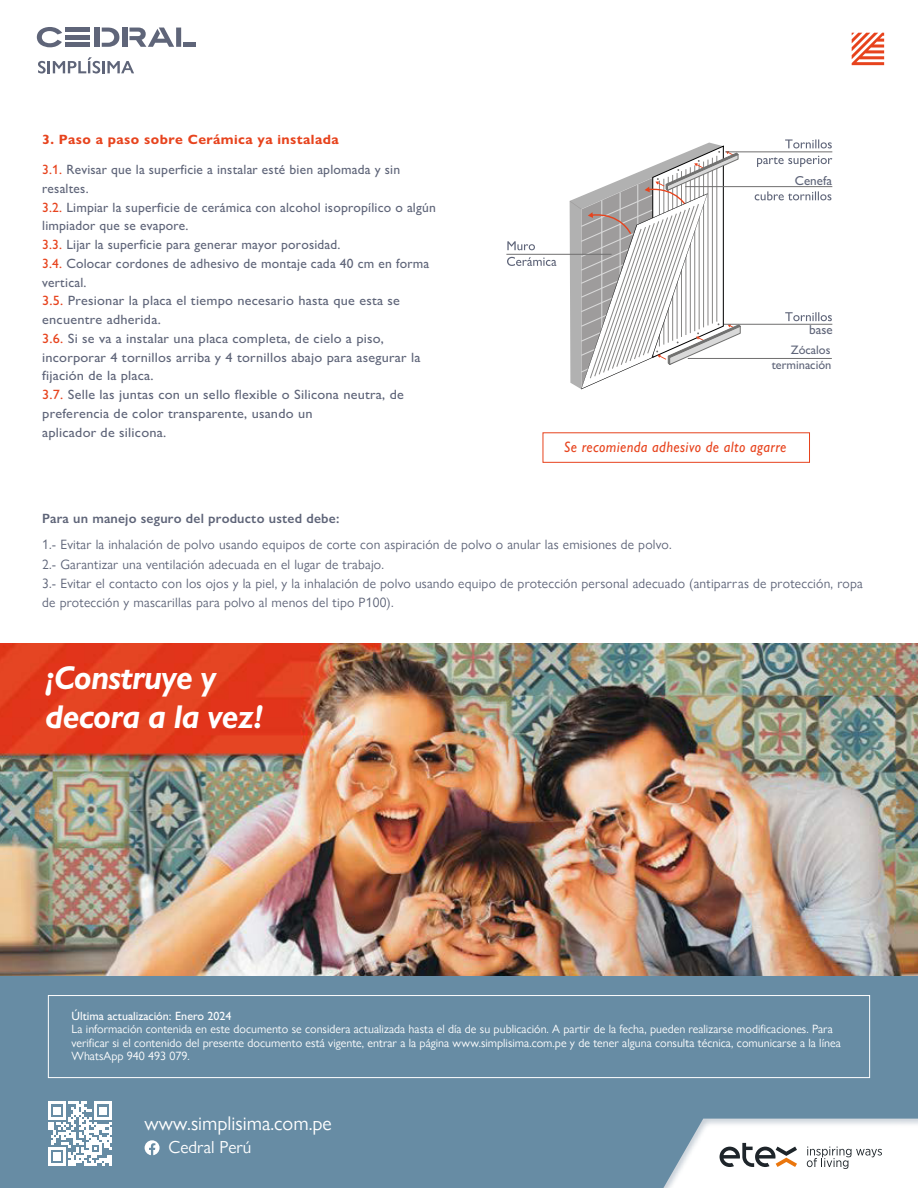
<style>
.page{position:relative;width:918px;height:1188px;background:#fff}
.page>*{position:absolute;margin:0;border:0;box-sizing:border-box;transform-origin:0 0}
.t1{font:italic 700 33.15px/38.8px "Gill Sans Nova";letter-spacing:-.02em;color:#fff}
.t2{font:19.8px "Gill Sans Nova";color:#fff}
.t3{font:17.4px "Gill Sans Nova";color:#fff}
.t4{font:italic 500 15.15px "Gill Sans Nova";letter-spacing:.03em;color:#e7431d;scale:.93 1}
.t5{font:500 13.5px/18.8px "Gill Sans Nova";letter-spacing:.015em;color:#5f6579}
.t6{font:13.5px/19.5px "Gill Sans Nova";letter-spacing:.015em;color:#5e6478}
.t7{font:600 13.5px "Gill Sans Nova";letter-spacing:.015em;color:#5e6478}
.t8{font:700 13.5px "Gill Sans Nova";letter-spacing:.03em;color:#e7431d}
.t9{font:500 13.05px "Gill Sans Nova";color:#5f6579}
.t10{font:500 12.3px/15.6px "Gill Sans Nova";color:#5f6579;text-align:right}
.t11{font:12px/13.5px "Gill Sans Nova";color:#fff}
.t12{font:500 12px "Gill Sans Nova";color:#fff}
.s1{color:#e7431d}
</style>
<div class="page">
<svg style="left:852px;top:33px;width:32px;height:32px"></svg>
<div style="left:123px;top:28px;width:5px;height:19px;background:#5f6579"></div>
<div style="left:95px;top:28px;width:5px;height:19px;background:#5f6579"></div>
<svg style="left:37px;top:27px;width:25px;height:20px"></svg>
<svg style="left:102px;top:28px;width:17px;height:19px"></svg>
<hr style="left:66px;top:28px;width:24px;height:4px;background:#5f6579">
<hr style="left:66px;top:43px;width:24px;height:4px;background:#5f6579">
<hr style="left:66px;top:35px;width:24px;height:4px;background:#5f6579">
<hr style="left:183px;top:43px;width:13px;height:4px;background:#5f6579">
<svg style="left:130px;top:28px;width:51px;height:19px"></svg>
<svg style="left:38px;top:57px;width:96px;height:17px"></svg>
<img style="left:0;top:644px;width:918px;height:332px">
<svg style="left:507px;top:241px;width:28px;height:9px"></svg>
<svg style="left:507px;top:257px;width:49px;height:9px"></svg>
<svg style="left:785px;top:312px;width:47px;height:9px"></svg>
<svg style="left:785px;top:139px;width:47px;height:9px"></svg>
<svg style="left:757px;top:156px;width:75px;height:11px"></svg>
<svg style="left:755px;top:191px;width:76px;height:9px"></svg>
<hr style="left:506px;top:254px;width:106px;height:1px;background:#706f6f">
<svg style="left:570px;top:143px;width:171px;height:246px"></svg>
<hr style="left:685px;top:186px;width:147px;height:1px;background:#706f6f">
<hr style="left:725px;top:152px;width:107px;height:1px;background:#706f6f">
<hr style="left:724px;top:324px;width:108px;height:1px;background:#706f6f">
<hr style="left:688px;top:358px;width:144px;height:1px;background:#706f6f">
<div style="left:543px;top:433px;width:267px;height:30px;border:1px solid #e7431d"></div>
<div style="left:0;top:976px;width:918px;height:212px;background:#678ca4"></div>
<svg style="left:145px;top:1140px;width:15px;height:15px"></svg>
<svg style="left:48px;top:1102px;width:64px;height:63px"></svg>
<img style="left:663px;top:1119px;width:255px;height:69px">
<svg style="left:720px;top:1143px;width:77px;height:24px;background:#b1aeab"></svg>
<svg style="left:807px;top:1147px;width:75px;height:22px;background:#dadbdc"></svg>
<div style="left:48px;top:995px;width:822px;height:83px;border:1px solid #fff"></div>
<p class="t8" style="left:42px;top:131px;width:298px">3. Paso a paso sobre Cerámica ya instalada</p>
<p class="t5" style="left:42px;top:160px;width:395px"><span class="s1">3.1.</span> Revisar que la superficie a instalar esté bien aplomada y sin resaltes.<br><span class="s1">3.2.</span> Limpiar la superficie de cerámica con alcohol isopropílico o algún limpiador que se evapore.<br><span class="s1">3.3.</span> Lijar la superficie para generar mayor porosidad.<br><span class="s1">3.4.</span> Colocar cordones de adhesivo de montaje cada 40 cm en forma vertical.<br><span class="s1">3.5.</span> Presionar la placa el tiempo necesario hasta que esta se encuentre adherida.<br><span class="s1">3.6.</span> Si se va a instalar una placa completa, de cielo a piso, incorporar 4 tornillos arriba y 4 tornillos abajo para asegurar la fijación de la placa.<br><span class="s1">3.7.</span> Selle las juntas con un sello flexible o Silicona neutra, de preferencia de color transparente, usando un<br>aplicador de silicona.</p>
<p class="t9" style="left:795px;top:172px;width:39px">Cenefa</p>
<p class="t9" style="left:809px;top:322px;width:25px">base</p>
<p class="t10" style="left:772px;top:342px;width:61px">Zócalos terminación</p>
<p class="t4" style="left:564px;top:437px;width:241px">Se recomienda adhesivo de alto agarre</p>
<p class="t7" style="left:42px;top:510px;width:299px">Para un manejo seguro del producto usted debe:</p>
<p class="t6" style="left:42px;top:535px;width:822px">1.- Evitar la inhalación de polvo usando equipos de corte con aspiración de polvo o anular las emisiones de polvo.<br>2.- Garantizar una ventilación adecuada en el lugar de trabajo.<br>3.- Evitar el contacto con los ojos y la piel, y la inhalación de polvo usando equipo de protección personal adecuado (antiparras de protección, ropa de protección y mascarillas para polvo al menos del tipo P100).</p>
<h1 class="t1" style="left:45px;top:658px;width:219px">¡Construye y decora a la vez!</h1>
<p class="t12" style="left:72px;top:1008px;width:161px">Última actualización: Enero 2024</p>
<p class="t11" style="left:72px;top:1022px;width:771px">La información contenida en este documento se considera actualizada hasta el día de su publicación. A partir de la fecha, pueden realizarse modificaciones. Para verificar si el contenido del presente documento está vigente, entrar a la página www.simplisima.com.pe y de tener alguna consulta técnica, comunicarse a la línea<br>WhatsApp 940 493 079.</p>
<h2 class="t2" style="left:145px;top:1112px;width:189px">www.simplisima.com.pe</h2>
<p class="t3" style="left:168px;top:1136px;width:85px">Cedral Perú</p>
</div>
